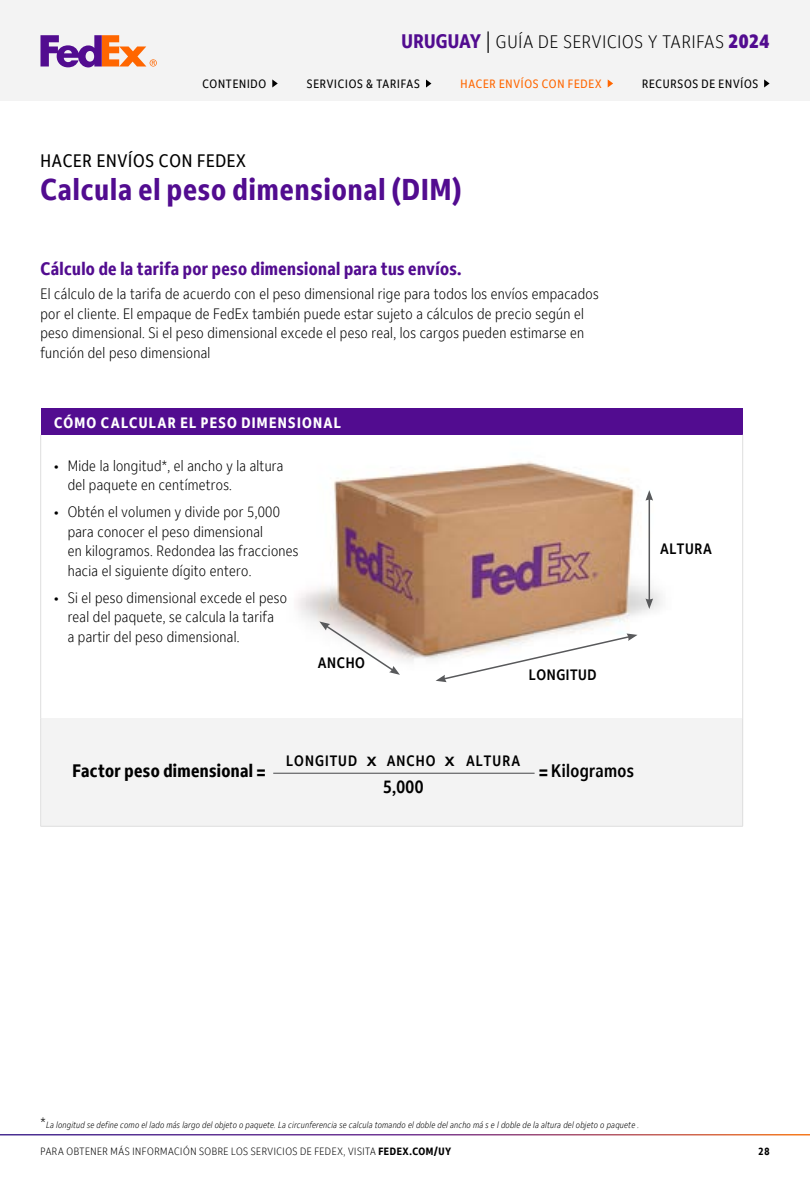
<style>
.page{position:relative;width:810px;height:1188px;background:#fff}
.page>*{position:absolute;margin:0;border:0;box-sizing:border-box;transform-origin:0 0}
.t1{font:700 condensed 30px "Fed Ex Sans App";letter-spacing:.03em;color:#520c90}
.t2{font:700 condensed 18px "Fed Ex Sans App";letter-spacing:.02em;color:#520c90}
.t3{font:300 condensed 18px "Fed Ex Sans App";letter-spacing:.045em;color:#000}
.t4{font:700 condensed 18px "Fed Ex Sans App";letter-spacing:.02em;color:#000}
.t5{font:condensed 18px "Fed Ex Sans App";letter-spacing:.04em;color:#000}
.t6{font:500 condensed 18px "Fed Ex Sans App";letter-spacing:.02em;color:#000}
.t7{font:300 condensed 15px/19.5px "Fed Ex Sans App";letter-spacing:.02em;color:#000}
.t8{font:500 condensed 15px "Fed Ex Sans App";letter-spacing:.055em;color:#000}
.t9{font:700 condensed 15px "Fed Ex Sans App";letter-spacing:.085em;color:#fff}
.t10{font:condensed 12px "Fed Ex Sans App";letter-spacing:.065em;color:#000}
.t11{font:condensed 12px "Fed Ex Sans App";letter-spacing:.065em;color:#f60}
.t12{font:300 condensed 10.5px "Fed Ex Sans App";letter-spacing:.05em;color:#000}
.t13{font:700 condensed 10.5px "Fed Ex Sans App";color:#000}
.t14{font:italic 300 condensed 9px "Fed Ex Sans App";letter-spacing:.02em;color:#000}
.s1{font-weight:700;font-size:19.5px;color:#520c90}
.s2{font-size:22.5px}
.s3{font-weight:800;font-size:19.5px;color:#520c90}
.s4{font-stretch:normal;font-size:18px}
.s5{font-weight:700}
.s6{font-style:normal;font-size:15px}
</style>
<div class="page">
<div style="left:0;top:0;width:810px;height:101px;background:#f3f3f3"></div>
<svg style="left:272px;top:79px;width:6px;height:9px"></svg>
<svg style="left:426px;top:79px;width:5px;height:9px"></svg>
<svg style="left:764px;top:79px;width:6px;height:9px"></svg>
<svg style="left:40px;top:35px;width:117px;height:32px"></svg>
<svg style="left:608px;top:79px;width:5px;height:9px"></svg>
<img style="left:297px;top:461px;width:365px;height:222px">
<hr style="left:649px;top:498px;width:1px;height:103px;background:#58595b">
<svg style="left:645px;top:490px;width:8px;height:11px"></svg>
<svg style="left:645px;top:598px;width:8px;height:11px"></svg>
<svg style="left:436px;top:633px;width:202px;height:49px"></svg>
<svg style="left:319px;top:621px;width:81px;height:54px"></svg>
<div style="left:41px;top:408px;width:702px;height:27px;background:#520c90"></div>
<div style="left:41px;top:718px;width:702px;height:108px;background:#f3f3f3"></div>
<hr style="left:40px;top:435px;width:1px;height:283px;background:#dedede">
<hr style="left:742px;top:435px;width:1px;height:283px;background:#dedede">
<hr style="left:40px;top:718px;width:1px;height:108px;background:#dedede">
<hr style="left:40px;top:826px;width:703px;height:1px;background:#dedede">
<hr style="left:742px;top:718px;width:1px;height:108px;background:#dedede">
<hr style="left:273px;top:773px;width:262px;height:1px;background:#58595b">
<p class="t3" style="left:402px;top:31px;width:369px"><span class="s1">URUGUAY</span> <span class="s2">|</span> GUÍA DE SERVICIOS Y TARIFAS <span class="s3">2024</span></p>
<p class="t10" style="left:202px;top:76px;width:65px">CONTENIDO</p>
<p class="t10" style="left:307px;top:76px;width:115px">SERVICIOS &amp; TARIFAS</p>
<p class="t10" style="left:642px;top:76px;width:118px">RECURSOS DE ENVÍOS</p>
<p class="t11" style="left:460px;top:76px;width:143px">HACER ENVÍOS CON FEDEX</p>
<p class="t5" style="left:40px;top:150px;width:207px">HACER ENVÍOS CON FEDEX</p>
<h1 class="t1" style="left:40px;top:172px;width:422px">Calcula el peso dimensional (DIM)</h1>
<p class="t2" style="left:40px;top:258px;width:423px">Cálculo de la tarifa por peso dimensional para tus envíos.</p>
<p class="t7" style="left:40px;top:284px;width:560px">El cálculo de la tarifa de acuerdo con el peso dimensional rige para todos los envíos empacados por el cliente. El empaque de FedEx también puede estar sujeto a cálculos de precio según el peso dimensional. Si el peso dimensional excede el peso real, los cargos pueden estimarse en función del peso dimensional</p>
<p class="t9" style="left:54px;top:414px;width:288px">CÓMO CALCULAR EL PESO DIMENSIONAL</p>
<p class="t7" style="left:68px;top:456px;width:217px;text-indent:-13px">• Mide la longitud*, el ancho y la altura del paquete en centímetros.</p>
<p class="t7" style="left:68px;top:502px;width:232px;text-indent:-14px">• Obtén el volumen y divide por 5,000 para conocer el peso dimensional<br>en kilogramos. Redondea las fracciones hacia el siguiente dígito entero.</p>
<p class="t7" style="left:68px;top:588px;width:221px;text-indent:-14px">• Si el peso dimensional excede el peso real del paquete, se calcula la tarifa<br>a partir del peso dimensional.</p>
<p class="t8" style="left:318px;top:654px;width:49px">ANCHO</p>
<p class="t8" style="left:529px;top:666px;width:69px">LONGITUD</p>
<p class="t8" style="left:660px;top:540px;width:53px">ALTURA</p>
<p class="t8" style="left:286px;top:752px;width:235px">LONGITUD <span class="s4">x</span> ANCHO <span class="s4">x</span> ALTURA</p>
<p class="t6" style="left:383px;top:776px;width:42px">5,000</p>
<p class="t4" style="left:72px;top:760px;width:195px">Factor peso dimensional =</p>
<p class="t6" style="left:539px;top:760px;width:96px"><span class="s5">=</span> Kilogramos</p>
<p class="t14" style="left:40px;top:1120px;width:600px"><span class="s6">*</span>La longitud se define como el lado más largo del objeto o paquete. La circunferencia se calcula tomando el doble del ancho má s e l doble de la altura del objeto o paquete .</p>
<p class="t12" style="left:40px;top:1145px;width:412px">PARA OBTENER MÁS INFORMACIÓN SOBRE LOS SERVICIOS DE FEDEX, VISITA <span class="s5">FEDEX.COM/UY</span></p>
<p class="t13" style="left:759px;top:1145px;width:12px">28</p>
</div>
